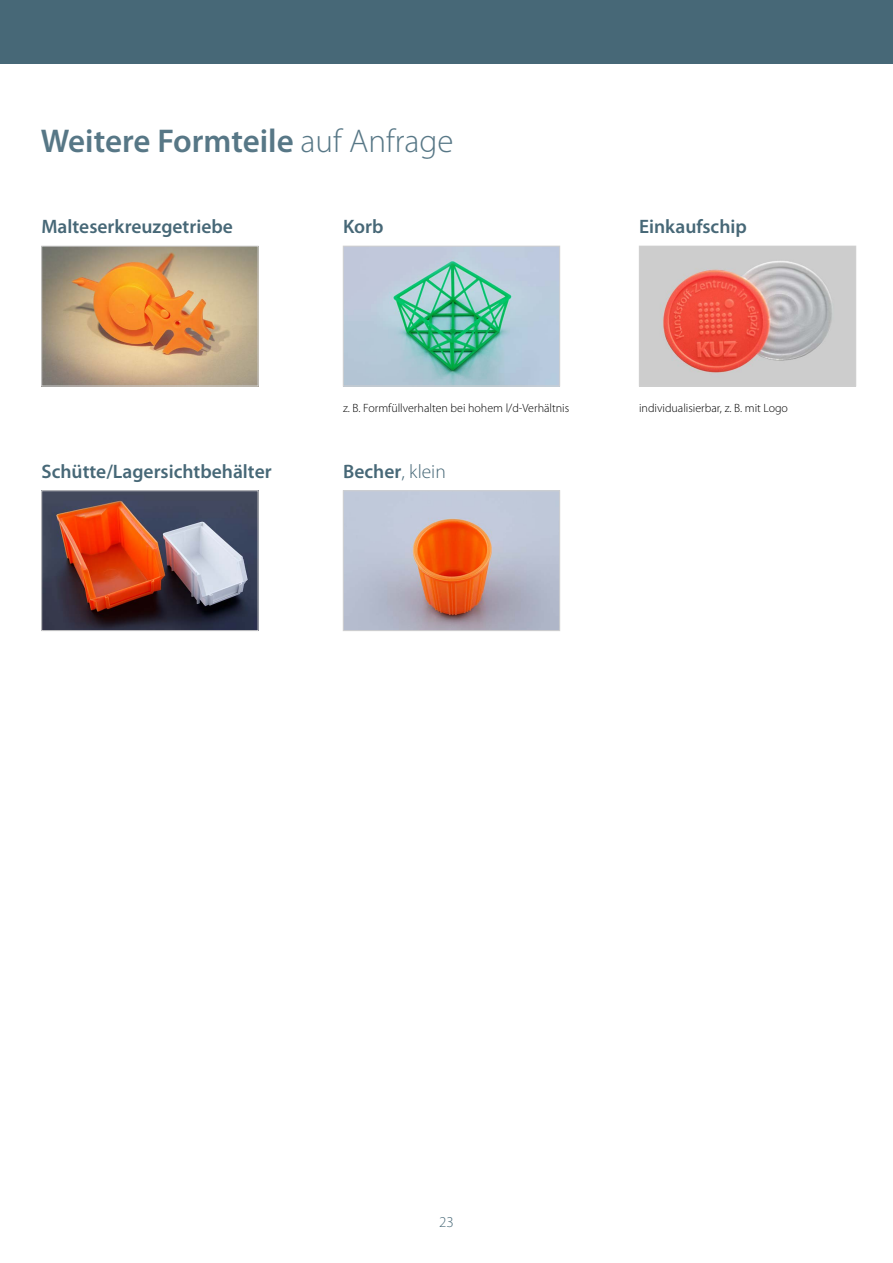
<style>
.page{position:relative;width:893px;height:1263px;background:#fff}
.page>*{position:absolute;margin:0;border:0;box-sizing:border-box;transform-origin:0 0}
.t1{font:600 33px "Myriad Pro";color:#577786}
.t2{font:600 19.5px "Myriad Pro";color:#476877}
.t3{font:300 15px "Myriad Pro";color:#476877}
.t4{font:300 12px "Myriad Pro";color:#000}
.s1{font-weight:300}
</style>
<div class="page">
<img style="left:43px;top:492px;width:213px;height:137px">
<div style="left:41px;top:490px;width:217px;height:141px;border:1px solid #d0d0d0"></div>
<img style="left:345px;top:492px;width:213px;height:137px">
<div style="left:343px;top:490px;width:217px;height:141px;border:1px solid #d0d0d0"></div>
<img style="left:43px;top:248px;width:213px;height:136px">
<div style="left:41px;top:246px;width:217px;height:140px;border:1px solid #d0d0d0"></div>
<img style="left:641px;top:248px;width:213px;height:136px">
<div style="left:639px;top:246px;width:217px;height:140px;border:1px solid #d0d0d0"></div>
<img style="left:345px;top:248px;width:213px;height:136px">
<div style="left:343px;top:246px;width:217px;height:140px;border:1px solid #d0d0d0"></div>
<div style="left:0;top:0;width:893px;height:64px;background:#476877"></div>
<h1 class="t1" style="left:41px;top:120px;width:414px">Weitere Formteile <span class="s1">auf Anfrage</span></h1>
<p class="t2" style="left:41px;top:214px;width:193px">Malteserkreuzgetriebe</p>
<p class="t2" style="left:639px;top:214px;width:109px">Einkaufschip</p>
<p class="t2" style="left:343px;top:214px;width:42px">Korb</p>
<p class="t4" style="left:343px;top:401px;width:228px">z. B. Formfüllverhalten bei hohem l/d-Verhältnis</p>
<p class="t2" style="left:41px;top:459px;width:232px">Schütte/Lagersichtbehälter</p>
<p class="t2" style="left:343px;top:459px;width:104px">Becher<span class="s1">, klein</span></p>
<p class="t4" style="left:639px;top:401px;width:150px">individualisierbar, z. B. mit Logo</p>
<p class="t3" style="left:439px;top:1214px;width:16px">23</p>
</div>
